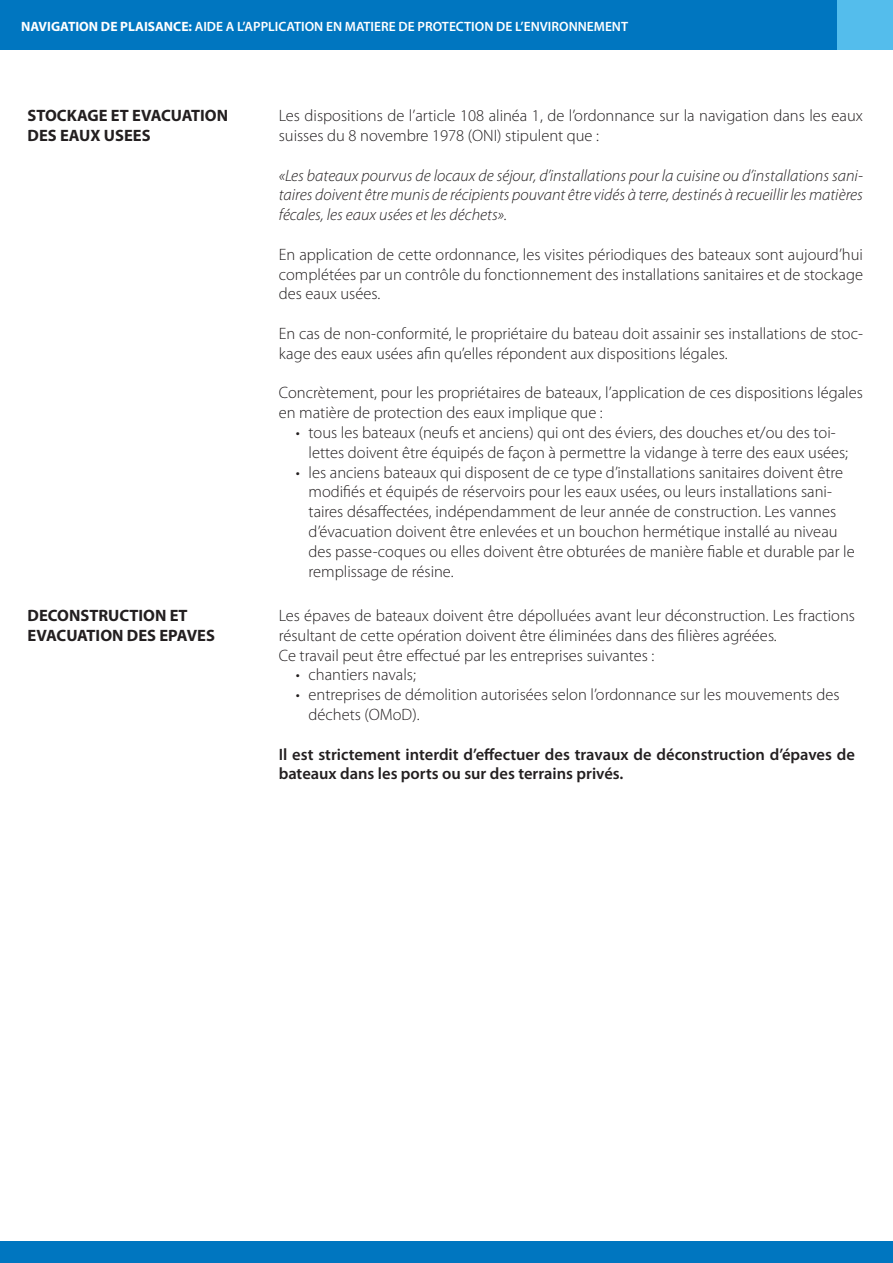
<style>
.page{position:relative;width:893px;height:1263px;background:#fff}
.page>*{position:absolute;margin:0;border:0;box-sizing:border-box;transform-origin:0 0}
.t1{font:300 16.5px/19.8px "Myriad Pro";color:#231f20}
.t2{font:italic 300 16.5px/19.8px "Myriad Pro";color:#231f20;text-align:justify}
.t3{font:600 16.5px/19.8px "Myriad Pro";color:#231f20}
.t4{font:700 16.5px/19.8px "Myriad Pro";color:#231f20}
.t5{font:600 13.5px "Myriad Pro";color:#fff}
.s1{font-weight:700}
</style>
<div class="page">
<div style="left:0;top:0;width:893px;height:50px;background:#0076c0"></div>
<div style="left:838px;top:0;width:55px;height:50px;background:#54bdec"></div>
<div style="left:0;top:1242px;width:893px;height:21px;background:#0076c0"></div>
<p class="t5" style="left:21px;top:18px;width:608px"><span class="s1">NAVIGATION DE PLAISANCE:</span> AIDE A L’APPLICATION EN MATIERE DE PROTECTION DE L’ENVIRONNEMENT</p>
<p class="t4" style="left:28px;top:105px;width:202px">STOCKAGE ET EVACUATION<br>DES EAUX USEES</p>
<p class="t1" style="left:279px;top:106px;width:586px">Les dispositions de l’article 108 alinéa 1, de l’ordonnance sur la navigation dans les eaux suisses du 8 novembre 1978 (ONI) stipulent que :</p>
<p class="t2" style="left:279px;top:165px;width:586px">«Les bateaux pourvus de locaux de séjour, d’installations pour la cuisine ou d’installations sani&shy;taires doivent être munis de récipients pouvant être vidés à terre, destinés à recueillir les matières fécales, les eaux usées et les déchets».</p>
<p class="t1" style="left:279px;top:244px;width:586px;text-align:justify">En application de cette ordonnance, les visites périodiques des bateaux sont aujourd’hui complétées par un contrôle du fonctionnement des installations sanitaires et de stockage des eaux usées.</p>
<p class="t1" style="left:279px;top:323px;width:586px">En cas de non-conformité, le propriétaire du bateau doit assainir ses installations de stoc&shy;kage des eaux usées afin qu’elles répondent aux dispositions légales.</p>
<p class="t1" style="left:279px;top:383px;width:586px">Concrètement, pour les propriétaires de bateaux, l’application de ces dispositions légales en matière de protection des eaux implique que :</p>
<p class="t1" style="left:309px;top:422px;width:541px;text-indent:-13px">• tous les bateaux (neufs et anciens) qui ont des éviers, des douches et/ou des toi&shy;lettes doivent être équipés de façon à permettre la vidange à terre des eaux usées;</p>
<p class="t1" style="left:309px;top:462px;width:548px;text-indent:-13px">• les anciens bateaux qui disposent de ce type d’installations sanitaires doivent être modifiés et équipés de réservoirs pour les eaux usées, ou leurs installations sani&shy;taires désaffectées, indépendamment de leur année de construction. Les vannes d’évacuation doivent être enlevées et un bouchon hermétique installé au niveau des passe-coques ou elles doivent être obturées de manière fiable et durable par le remplissage de résine.</p>
<p class="t4" style="left:28px;top:605px;width:189px">DECONSTRUCTION ET<br>EVACUATION DES EPAVES</p>
<p class="t1" style="left:279px;top:605px;width:578px">Les épaves de bateaux doivent être dépolluées avant leur déconstruction. Les fractions résultant de cette opération doivent être éliminées dans des filières agréées.<br>Ce travail peut être effectué par les entreprises suivantes :</p>
<p class="t1" style="left:296px;top:665px;width:122px">• chantiers navals;</p>
<p class="t1" style="left:308px;top:684px;width:533px;text-indent:-13px">• entreprises de démolition autorisées selon l’ordonnance sur les mouvements des déchets (OMoD).</p>
<p class="t3" style="left:279px;top:744px;width:578px">Il est strictement interdit d’effectuer des travaux de déconstruction d’épaves de bateaux dans les ports ou sur des terrains privés.</p>
</div>
